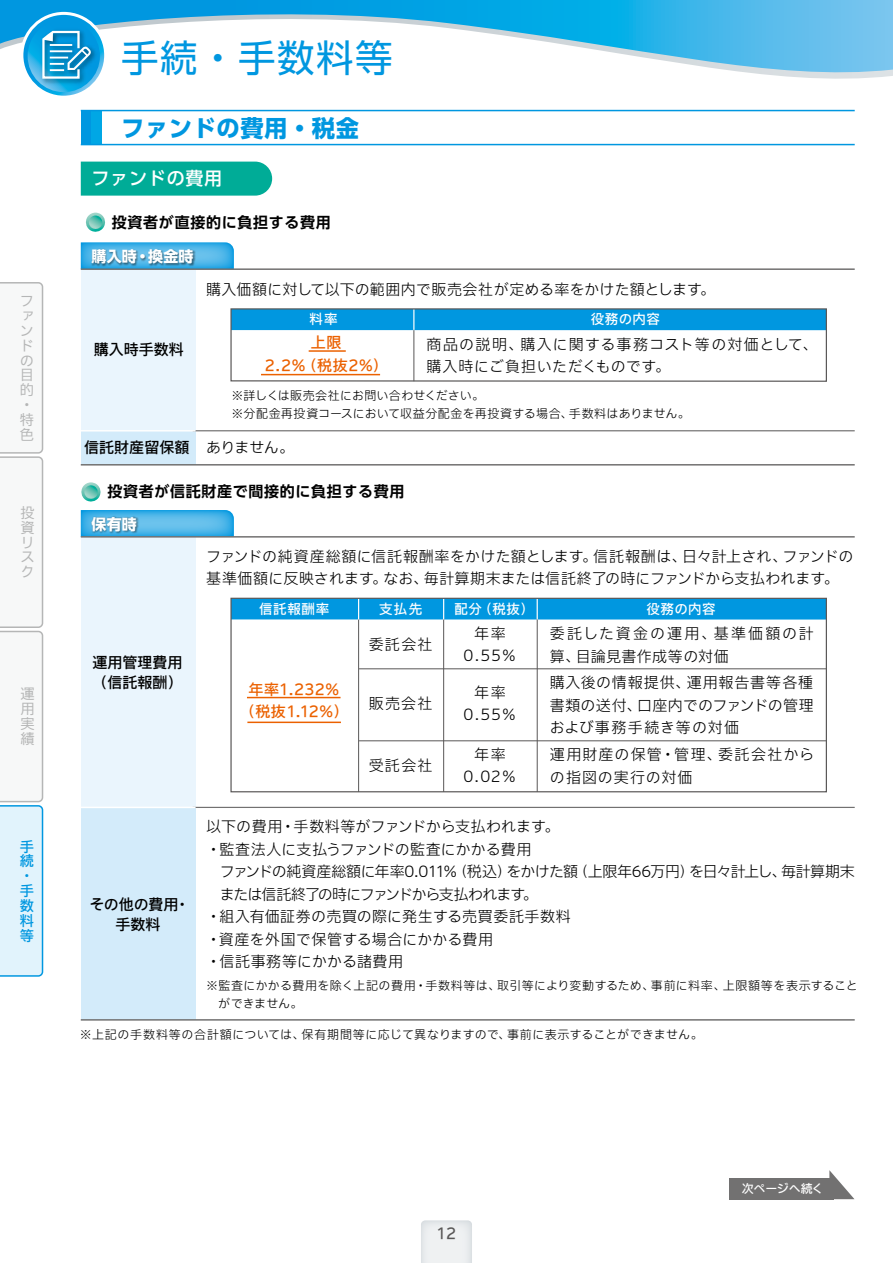
<style>
.page{position:relative;width:893px;height:1263px;background:#fff}
.page>*{position:absolute;margin:0;border:0;box-sizing:border-box;transform-origin:0 0}
.t1{font:37.5px "UD Shin Go Pro";letter-spacing:.04em;color:#0097e0}
.t2{font:700 23.25px "UD Shin Go Pro";letter-spacing:.025em;color:#0097e0}
.t3{font:500 18px "UD Shin Go Pro";letter-spacing:.045em;color:#fff}
.t4{font:300 15px/22.5px "Iwa UCDA Goth Std";letter-spacing:.015em;color:#000;text-align:center}
.t5{font:300 15px "Iwa UCDA Goth Std";letter-spacing:-.045em;color:#000}
.t6{font:300 15px/22.5px "Iwa UCDA Goth Std";letter-spacing:.055em;color:#000}
.t7{font:500 15px/19.5px "Iwa UCDA Goth Std";color:#000}
.t8{font:700 15px "UD Shin Go Pro De";letter-spacing:.045em;color:#000}
.t9{font:300 15px/22.5px "Iwa UCDA Goth Std";letter-spacing:.095em;color:#000}
.t10{font:300 15px/22.5px "Iwa UCDA Goth Std";letter-spacing:.075em;color:#000}
.t11{font:300 15px "Iwa UCDA Goth Std";letter-spacing:-.07em;color:#000}
.t12{font:500 15px/22.5px "Iwa UCDA Goth Std";letter-spacing:.005em;color:#eb6100;text-align:center}
.t13{font:500 15px/22.5px "Iwa UCDA Goth Std";letter-spacing:.025em;color:#eb6100;text-align:center}
.t14{font:700 15px "UD Shin Go Pro";letter-spacing:.015em;color:#fff}
.t15{font:500 15px "Iwa UCDA Goth Std";color:#595757}
.t16{font:100 14.25px/14.9px "Iwa UCDA Goth Std";color:#b5b6b6}
.t17{font:500 14.25px/14.9px "Iwa UCDA Goth Std";color:#0097e0}
.t18{font:500 13.5px "Iwa UCDA Goth Std";letter-spacing:.045em;color:#fff}
.t19{font:300 12px/18px "Iwa UCDA Goth Std";letter-spacing:.025em;color:#000}
.t20{font:500 12px "Iwa UCDA Goth Std";letter-spacing:-.015em;color:#fff}
</style>
<div class="page">
<svg style="left:421px;top:1220px;width:51px;height:43px"></svg>
<svg style="left:0;top:282px;width:44px;height:695px"></svg>
<svg style="left:649px;top:58px;width:244px;height:21px"></svg>
<div style="left:20px;top:12px;width:87px;height:87px;border:6px solid #fff;border-radius:50%"></div>
<svg style="left:23px;top:15px;width:81px;height:81px"></svg>
<svg style="left:28px;top:20px;width:72px;height:72px"></svg>
<svg style="left:0;top:0;width:893px;height:58px"></svg>
<img style="left:38px;top:27px;width:62px;height:60px">
<svg style="left:41px;top:30px;width:50px;height:50px;background:#44a9d6"></svg>
<svg style="left:81px;top:242px;width:153px;height:26px;background:#42b1e7"></svg>
<img style="left:90px;top:247px;width:107px;height:21px">
<svg style="left:81px;top:510px;width:153px;height:26px;background:#47b3e8"></svg>
<img style="left:90px;top:515px;width:50px;height:21px">
<div style="left:81px;top:111px;width:10px;height:34px;background:#0097e0"></div>
<div style="left:91px;top:111px;width:11px;height:34px;background:#00a7e5"></div>
<hr style="left:81px;top:110px;width:774px;height:1px;background:#0097e0">
<hr style="left:81px;top:144px;width:774px;height:1px;background:#0097e0">
<div style="left:81px;top:269px;width:115px;height:162px;background:#eaf5fd"></div>
<div style="left:81px;top:537px;width:115px;height:270px;background:#eaf5fd"></div>
<svg style="left:86px;top:213px;width:19px;height:19px"></svg>
<svg style="left:81px;top:482px;width:20px;height:20px"></svg>
<div style="left:81px;top:162px;width:191px;height:34px;background:#00ac97"></div>
<div style="left:729px;top:1178px;width:105px;height:21px;background:#727171"></div>
<svg style="left:829px;top:1170px;width:25px;height:29px"></svg>
<div style="left:81px;top:431px;width:115px;height:34px;background:#d3ebfa"></div>
<hr style="left:81px;top:268px;width:774px;height:2px;background:#727171">
<hr style="left:81px;top:464px;width:774px;height:1px;background:#727171">
<hr style="left:81px;top:536px;width:774px;height:2px;background:#727171">
<hr style="left:193px;top:430px;width:662px;height:1px;background:#727171">
<hr style="left:81px;top:430px;width:115px;height:1px;background:#fff">
<div style="left:231px;top:309px;width:595px;height:21px;background:#0097e0"></div>
<div style="left:231px;top:598px;width:595px;height:21px;background:#0097e0"></div>
<hr style="left:359px;top:668px;width:467px;height:1px;background:#595757">
<hr style="left:359px;top:740px;width:467px;height:1px;background:#595757">
<hr style="left:413px;top:330px;width:1px;height:51px;background:#595757">
<svg style="left:413px;top:310px;width:1px;height:20px"></svg>
<hr style="left:358px;top:618px;width:1px;height:174px;background:#595757">
<svg style="left:358px;top:600px;width:1px;height:19px"></svg>
<hr style="left:537px;top:618px;width:1px;height:174px;background:#595757">
<svg style="left:537px;top:600px;width:1px;height:19px"></svg>
<hr style="left:443px;top:618px;width:1px;height:174px;background:#595757">
<svg style="left:443px;top:600px;width:1px;height:19px"></svg>
<hr style="left:261px;top:374px;width:119px;height:1px;background:#eb6100">
<hr style="left:309px;top:350px;width:37px;height:2px;background:#eb6100">
<div style="left:230px;top:598px;width:597px;height:194px;border:1px solid #595757"></div>
<div style="left:230px;top:308px;width:597px;height:74px;border:1px solid #595757"></div>
<div style="left:81px;top:807px;width:115px;height:213px;background:#d3ebfa"></div>
<hr style="left:81px;top:1019px;width:774px;height:2px;background:#727171">
<hr style="left:193px;top:807px;width:662px;height:1px;background:#727171">
<hr style="left:81px;top:807px;width:115px;height:1px;background:#fff">
<hr style="left:247px;top:697px;width:94px;height:1px;background:#eb6100">
<hr style="left:247px;top:722px;width:94px;height:1px;background:#eb6100">
<p class="t16" style="left:20px;top:292px;width:15px">ファンドの目的・特色</p>
<p class="t16" style="left:20px;top:504px;width:15px">投資リスク</p>
<p class="t16" style="left:20px;top:686px;width:15px;text-align:justify">運用実績</p>
<p class="t17" style="left:20px;top:838px;width:15px">手続・手数料等</p>
<h1 class="t1" style="left:121px;top:28px;width:273px">手続・手数料等</h1>
<h2 class="t2" style="left:121px;top:109px;width:239px">ファンドの費用・税金</h2>
<p class="t3" style="left:91px;top:163px;width:132px">ファンドの費用</p>
<p class="t8" style="left:112px;top:210px;width:220px">投資者が直接的に負担する費用</p>
<p class="t14" style="left:91px;top:244px;width:104px">購入時・換金時</p>
<p class="t7" style="left:94px;top:338px;width:92px">購入時手数料</p>
<p class="t7" style="left:84px;top:437px;width:107px">信託財産留保額</p>
<p class="t4" style="left:206px;top:277px;width:511px">購入価額に対して以下の範囲内で販売会社が定める率をかけた額とします。</p>
<p class="t18" style="left:310px;top:309px;width:30px">料率</p>
<p class="t18" style="left:591px;top:309px;width:71px">役務の内容</p>
<p class="t6" style="left:427px;top:332px;width:392px">商品の説明、購入に関する事務コスト等の対価として、購入時にご負担いただくものです。</p>
<p class="t13" style="left:265px;top:330px;width:124px">上限<br>2.2％（税抜2％）</p>
<p class="t19" style="left:231px;top:386px;width:460px">※詳しくは販売会社にお問い合わせください。<br>※分配金再投資コースにおいて収益分配金を再投資する場合、手数料はありません。</p>
<p class="t4" style="left:206px;top:436px;width:89px">ありません。</p>
<p class="t8" style="left:107px;top:479px;width:299px">投資者が信託財産で間接的に負担する費用</p>
<p class="t14" style="left:91px;top:512px;width:47px">保有時</p>
<p class="t7" style="left:92px;top:652px;width:92px">運用管理費用（信託報酬）</p>
<p class="t7" style="left:89px;top:894px;width:102px;text-align:center">その他の費用・手数料</p>
<p class="t4" style="left:206px;top:544px;width:649px;text-align:left">ファンドの純資産総額に信託報酬率をかけた額とします。信託報酬は、日々計上され、ファンドの基準価額に反映されます。なお、毎計算期末または信託終了の時にファンドから支払われます。</p>
<p class="t18" style="left:259px;top:599px;width:72px">信託報酬率</p>
<p class="t18" style="left:379px;top:599px;width:45px">支払先</p>
<p class="t18" style="left:455px;top:599px;width:81px">配分（税抜）</p>
<p class="t18" style="left:646px;top:599px;width:71px">役務の内容</p>
<p class="t9" style="left:550px;top:621px;width:265px">委託した資金の運用、基準価額の計算、目論見書作成等の対価</p>
<p class="t4" style="left:550px;top:671px;width:265px;text-align:justify">購入後の情報提供、運用報告書等各種書類の送付、口座内でのファンドの管理および事務手続き等の対価</p>
<p class="t10" style="left:550px;top:742px;width:266px">運用財産の保管・管理、委託会社からの指図の実行の対価</p>
<p class="t4" style="left:464px;top:621px;width:54px">年率<br>0.55％</p>
<p class="t4" style="left:464px;top:680px;width:54px">年率<br>0.55％</p>
<p class="t4" style="left:369px;top:632px;width:65px">委託会社</p>
<p class="t12" style="left:240px;top:677px;width:109px">年率1.232％（税抜1.12％）</p>
<p class="t4" style="left:369px;top:692px;width:65px">販売会社</p>
<p class="t4" style="left:463px;top:742px;width:54px">年率<br>0.02％</p>
<p class="t4" style="left:369px;top:753px;width:65px">受託会社</p>
<p class="t4" style="left:206px;top:814px;width:355px;text-align:left">以下の費用・手数料等がファンドから支払われます。・監査法人に支払うファンドの監査にかかる費用</p>
<p class="t5" style="left:220px;top:861px;width:637px">ファンドの純資産総額に年率0.011％（税込）をかけた額（上限年66万円）を日々計上し、毎計算期末</p>
<p class="t11" style="left:220px;top:884px;width:320px">または信託終了の時にファンドから支払われます。</p>
<p class="t4" style="left:206px;top:904px;width:366px">・組入有価証券の売買の際に発生する売買委託手数料</p>
<p class="t4" style="left:206px;top:927px;width:288px">・資産を外国で保管する場合にかかる費用</p>
<p class="t4" style="left:206px;top:949px;width:199px">・信託事務等にかかる諸費用</p>
<p class="t19" style="left:218px;top:976px;width:641px;text-indent:-12px">※監査にかかる費用を除く上記の費用・手数料等は、取引等により変動するため、事前に料率、上限額等を表示することができません。</p>
<p class="t19" style="left:80px;top:1025px;width:624px">※上記の手数料等の合計額については、保有期間等に応じて異なりますので、事前に表示することができません。</p>
<p class="t15" style="left:436px;top:1222px;width:22px">12</p>
<p class="t20" style="left:742px;top:1179px;width:83px">次ページへ続く</p>
</div>
